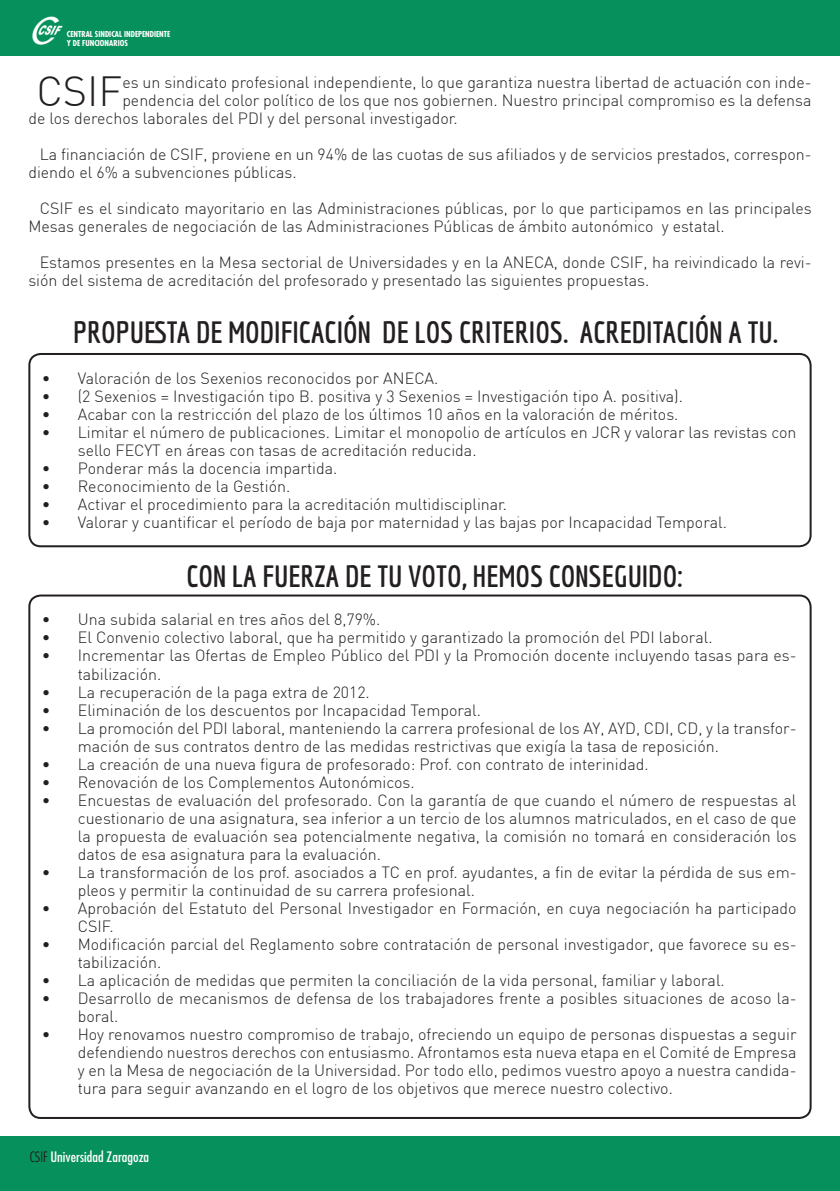
<style>
.page{position:relative;width:840px;height:1191px;background:#fff}
.page>*{position:absolute;margin:0;border:0;box-sizing:border-box;transform-origin:0 0}
.t1{font:300 41.2px "DIN";color:#231f20}
.t2{font:700 30px "Economica";color:#231f20}
.t3{font:300 16px/18px "DIN";color:#231f20}
.t4{font:condensed 14px "Futura Std";color:#fff;scale:1.05 1}
.t5{font:700 condensed 8px/9.6px "Futura Std";color:#fff}
.s1{font-weight:300;color:#231f20}
</style>
<div class="page">
<div style="left:0;top:1136px;width:839px;height:55px;background:#06915c"></div>
<div style="left:0;top:0;width:839px;height:56px;background:#06915c"></div>
<img style="left:32px;top:16px;width:31px;height:29px">
<div style="left:28px;top:353px;width:783px;height:194px;border:2px solid #231f20;border-radius:11px"></div>
<p class="t5" style="left:67px;top:29px;width:105px">CENTRAL SINDICAL INDEPENDIENTE<br>Y DE FUNCIONARIOS</p>
<h1 class="t1" style="left:36px;top:65px;width:87px">CSIF</h1>
<p class="t3" style="left:122px;top:73px;width:690px">es un sindicato profesional independiente, lo que garantiza nuestra libertad de actuación con inde-</p>
<p class="t3" style="left:122px;top:91px;width:690px">pendencia del color político de los que nos gobiernen. Nuestro principal compromiso es la defensa</p>
<p class="t3" style="left:28px;top:109px;width:430px">de los derechos laborales del PDI y del personal investigador.</p>
<p class="t3" style="left:28px;top:145px;width:784px;text-indent:11px">La financiación de CSIF, proviene en un 94% de las cuotas de sus afiliados y de servicios prestados, correspon&shy;diendo el 6% a subvenciones públicas.</p>
<p class="t3" style="left:28px;top:199px;width:784px;text-indent:11px">CSIF es el sindicato mayoritario en las Administraciones públicas, por lo que participamos en las principales<br>Mesas generales de negociación de las Administraciones Públicas de ámbito autonómico y estatal.</p>
<p class="t3" style="left:28px;top:253px;width:784px;text-indent:11px">Estamos presentes en la Mesa sectorial de Universidades y en la ANECA, donde CSIF, ha reivindicado la revi&shy;sión del sistema de acreditación del profesorado y presentado las siguientes propuestas.</p>
<h2 class="t2" style="left:73px;top:315px;width:706px">PROPUESTA DE MODIFICACIÓN DE LOS CRITERIOS. ACREDITACIÓN A TU.</h2>
<p class="t3" style="left:42px;top:369px;width:398px">• Valoración de los Sexenios reconocidos por ANECA.</p>
<p class="t3" style="left:42px;top:387px;width:642px">• (2 Sexenios = Investigación tipo B. positiva y 3 Sexenios = Investigación tipo A. positiva).</p>
<p class="t3" style="left:42px;top:405px;width:638px">• Acabar con la restricción del plazo de los últimos 10 años en la valoración de méritos.</p>
<p class="t3" style="left:78px;top:423px;width:720px;text-indent:-36px">• Limitar el número de publicaciones. Limitar el monopolio de artículos en JCR y valorar las revistas con sello FECYT en áreas con tasas de acreditación reducida.</p>
<p class="t3" style="left:42px;top:459px;width:297px">• Ponderar más la docencia impartida.</p>
<p class="t3" style="left:42px;top:477px;width:250px">• Reconocimiento de la Gestión.</p>
<p class="t3" style="left:42px;top:495px;width:466px">• Activar el procedimiento para la acreditación multidisciplinar.</p>
<p class="t3" style="left:42px;top:513px;width:686px">• Valorar y cuantificar el período de baja por maternidad y las bajas por Incapacidad Temporal.</p>
<h2 class="t2" style="left:186px;top:558px;width:498px">CON LA FUERZA DE TU VOTO, HEMOS CONSEGUIDO:</h2>
<p class="t3" style="left:42px;top:610px;width:340px">• Una subida salarial en tres años del 8,79%.</p>
<p class="t3" style="left:42px;top:628px;width:672px">• El Convenio colectivo laboral, que ha permitido y garantizado la promoción del PDI laboral.</p>
<p class="t3" style="left:78px;top:646px;width:720px;text-indent:-36px">• Incrementar las Ofertas de Empleo Público del PDI y la Promoción docente incluyendo tasas para es&shy;tabilización.</p>
<p class="t3" style="left:42px;top:682px;width:329px">• La recuperación de la paga extra de 2012.</p>
<p class="t3" style="left:42px;top:700px;width:440px">• Eliminación de los descuentos por Incapacidad Temporal.</p>
<p class="t3" style="left:78px;top:718px;width:720px;text-indent:-36px">• La promoción del PDI laboral, manteniendo la carrera profesional de los AY, AYD, CDI, CD, y la transfor&shy;mación de sus contratos dentro de las medidas restrictivas que exigía la tasa de reposición.</p>
<p class="t3" style="left:42px;top:754px;width:608px">• La creación de una nueva figura de profesorado: Prof. con contrato de interinidad.</p>
<p class="t3" style="left:42px;top:772px;width:374px">• Renovación de los Complementos Autonómicos.</p>
<p class="t3" style="left:78px;top:790px;width:720px;text-align:justify;text-indent:-36px">• Encuestas de evaluación del profesorado. Con la garantía de que cuando el número de respuestas al cuestionario de una asignatura, sea inferior a un tercio de los alumnos matriculados, en el caso de que la propuesta de evaluación sea potencialmente negativa, la comisión no tomará en consideración los datos de esa asignatura para la evaluación.</p>
<p class="t3" style="left:78px;top:862px;width:719px;text-indent:-36px">• La transformación de los prof. asociados a TC en prof. ayudantes, a fin de evitar la pérdida de sus em&shy;pleos y permitir la continuidad de su carrera profesional.</p>
<p class="t3" style="left:78px;top:898px;width:720px;text-indent:-36px">• Aprobación del Estatuto del Personal Investigador en Formación, en cuya negociación ha participado<br>CSIF.</p>
<p class="t3" style="left:78px;top:934px;width:720px;text-indent:-36px">• Modificación parcial del Reglamento sobre contratación de personal investigador, que favorece su es&shy;tabilización.</p>
<p class="t3" style="left:42px;top:970px;width:684px">• La aplicación de medidas que permiten la conciliación de la vida personal, familiar y laboral.</p>
<p class="t3" style="left:78px;top:988px;width:719px;text-indent:-36px">• Desarrollo de mecanismos de defensa de los trabajadores frente a posibles situaciones de acoso la&shy;boral.</p>
<p class="t3" style="left:78px;top:1024px;width:720px;text-align:justify;text-indent:-36px">• Hoy renovamos nuestro compromiso de trabajo, ofreciendo un equipo de personas dispuestas a seguir defendiendo nuestros derechos con entusiasmo. Afrontamos esta nueva etapa en el Comité de Empresa y en la Mesa de negociación de la Universidad. Por todo ello, pedimos vuestro apoyo a nuestra candida&shy;tura para seguir avanzando en el logro de los objetivos que merece nuestro colectivo.</p>
<p class="t4" style="left:30px;top:1148px;width:115px"><span class="s1">CSIF</span> Universidad Zaragoza</p>
</div>
